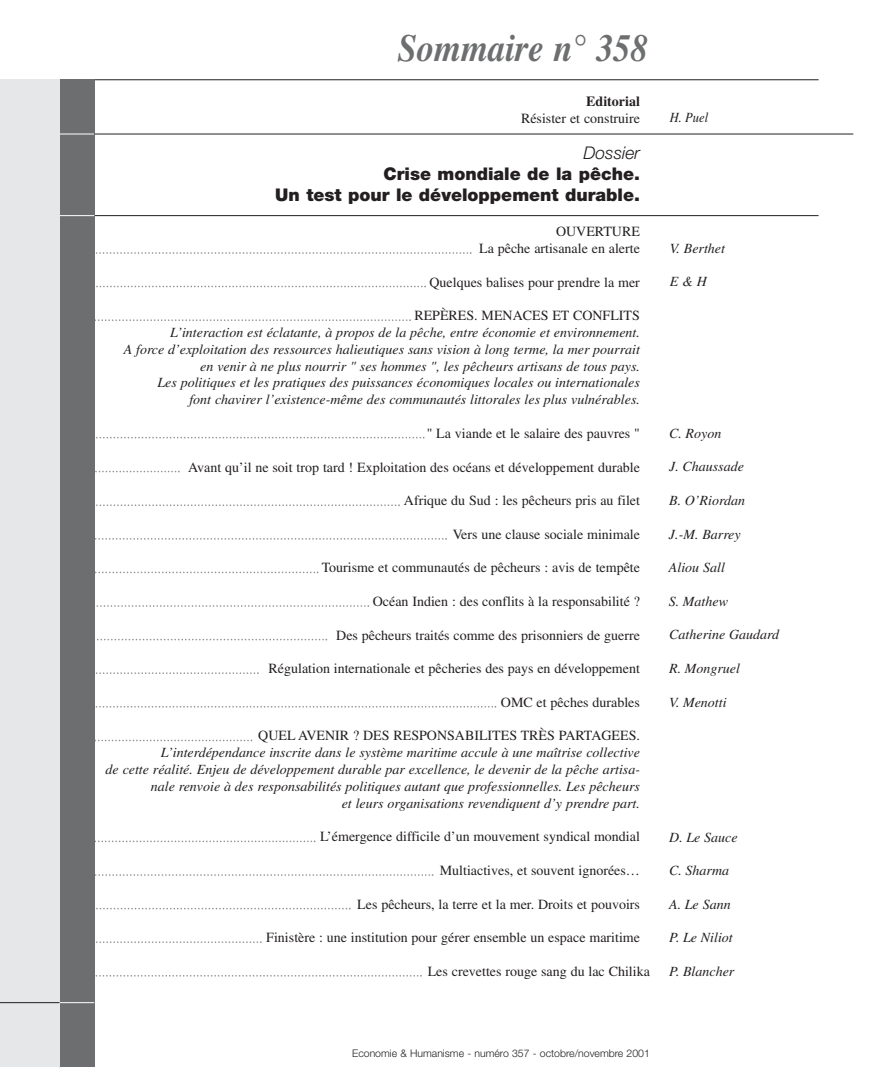
<style>
.page{position:relative;width:893px;height:1092px;background:#fff}
.page>*{position:absolute;margin:0;border:0;box-sizing:border-box;transform-origin:0 0}
.t1{font:italic 700 38.5px "Times";color:#6d6e70;scale:.9 1}
.t2{font:900 17.5px/21px "Helvetica Neue";color:#231f20;text-align:right}
.t3{font:italic 300 17.5px "Helvetica Neue";color:#231f20}
.t4{font:italic 14px/16.8px "Times";color:#231f20;text-align:right}
.t5{font:14px/16.8px "Times";color:#231f20;text-align:right}
.t6{font:700 14px "Times";color:#231f20}
.t7{font:italic 14px "Times";color:#231f20;scale:.9 1}
.t8{font:300 10.5px "Helvetica Neue";color:#231f20}
</style>
<div class="page">
<hr style="left:60px;top:215px;width:759px;height:1px;background:#231f20">
<hr style="left:60px;top:79px;width:759px;height:1px;background:#231f20">
<svg style="left:94px;top:907px;width:257px;height:2px"></svg>
<svg style="left:94px;top:941px;width:168px;height:2px"></svg>
<svg style="left:94px;top:974px;width:328px;height:2px"></svg>
<svg style="left:94px;top:739px;width:158px;height:2px"></svg>
<svg style="left:94px;top:840px;width:221px;height:2px"></svg>
<svg style="left:94px;top:874px;width:339px;height:1px"></svg>
<svg style="left:94px;top:705px;width:402px;height:2px"></svg>
<svg style="left:94px;top:672px;width:165px;height:2px"></svg>
<svg style="left:94px;top:638px;width:233px;height:2px"></svg>
<svg style="left:94px;top:605px;width:275px;height:2px"></svg>
<svg style="left:94px;top:538px;width:353px;height:1px"></svg>
<svg style="left:94px;top:571px;width:224px;height:2px"></svg>
<svg style="left:94px;top:504px;width:306px;height:2px"></svg>
<svg style="left:94px;top:470px;width:86px;height:2px"></svg>
<svg style="left:94px;top:437px;width:330px;height:1px"></svg>
<svg style="left:94px;top:319px;width:317px;height:2px"></svg>
<svg style="left:94px;top:285px;width:332px;height:2px"></svg>
<svg style="left:94px;top:252px;width:378px;height:2px"></svg>
<div style="left:10px;top:79px;width:84px;height:988px;background:#6d6e70"></div>
<hr style="left:94px;top:134px;width:759px;height:1px;background:#231f20">
<hr style="left:10px;top:134px;width:84px;height:1px;background:#fff">
<hr style="left:10px;top:215px;width:84px;height:1px;background:#fff">
<hr style="left:10px;top:1002px;width:84px;height:1px;background:#fff">
<div style="left:0;top:79px;width:60px;height:988px;background:#e6e7e8"></div>
<hr style="left:0;top:1002px;width:60px;height:1px;background:#231f20">
<h1 class="t1" style="left:398px;top:34px;width:280px">Sommaire n° 358</h1>
<p class="t6" style="left:586px;top:96px;width:55px">Editorial</p>
<p class="t5" style="left:521px;top:111px;width:120px">Résister et construire</p>
<p class="t3" style="left:584px;top:147px;width:58px">Dossier</p>
<p class="t2" style="left:275px;top:165px;width:366px">Crise mondiale de la pêche.<br>Un test pour le développement durable.</p>
<p class="t5" style="left:479px;top:224px;width:162px">OUVERTURE<br>La pêche artisanale en alerte</p>
<p class="t5" style="left:429px;top:275px;width:212px">Quelques balises pour prendre la mer</p>
<p class="t5" style="left:414px;top:308px;width:227px">REPÈRES. MENACES ET CONFLITS</p>
<p class="t4" style="left:124px;top:325px;width:517px">L’interaction est éclatante, à propos de la pêche, entre économie et environnement.<br>A force d’exploitation des ressources halieutiques sans vision à long terme, la mer pourrait en venir à ne plus nourrir " ses hommes ", les pêcheurs artisans de tous pays.<br>Les politiques et les pratiques des puissances économiques locales ou internationales<br>font chavirer l’existence-même des communautés littorales les plus vulnérables.</p>
<p class="t5" style="left:427px;top:426px;width:215px">" La viande et le salaire des pauvres "</p>
<p class="t5" style="left:188px;top:459px;width:453px">Avant qu’il ne soit trop tard ! Exploitation des océans et développement durable</p>
<p class="t5" style="left:404px;top:493px;width:238px">Afrique du Sud : les pêcheurs pris au filet</p>
<p class="t5" style="left:453px;top:527px;width:189px">Vers une clause sociale minimale</p>
<p class="t5" style="left:322px;top:560px;width:320px">Tourisme et communautés de pêcheurs : avis de tempête</p>
<p class="t5" style="left:373px;top:594px;width:269px">Océan Indien : des conflits à la responsabilité ?</p>
<p class="t5" style="left:336px;top:627px;width:305px">Des pêcheurs traités comme des prisonniers de guerre</p>
<p class="t5" style="left:269px;top:661px;width:373px">Régulation internationale et pêcheries des pays en développement</p>
<p class="t5" style="left:501px;top:695px;width:141px">OMC et pêches durables</p>
<p class="t5" style="left:258px;top:728px;width:383px">QUEL AVENIR ? DES RESPONSABILITES TRÈS PARTAGEES.</p>
<p class="t4" style="left:106px;top:745px;width:536px">L’interdépendance inscrite dans le système maritime accule à une maîtrise collective<br>de cette réalité. Enjeu de développement durable par excellence, le devenir de la pêche artisa&shy;nale renvoie à des responsabilités politiques autant que professionnelles. Les pêcheurs<br>et leurs organisations revendiquent d’y prendre part.</p>
<p class="t5" style="left:320px;top:829px;width:321px">L’émergence difficile d’un mouvement syndical mondial</p>
<p class="t5" style="left:440px;top:863px;width:202px">Multiactives, et souvent ignorées…</p>
<p class="t5" style="left:357px;top:896px;width:284px">Les pêcheurs, la terre et la mer. Droits et pouvoirs</p>
<p class="t5" style="left:266px;top:930px;width:375px">Finistère : une institution pour gérer ensemble un espace maritime</p>
<p class="t5" style="left:428px;top:963px;width:224px">Les crevettes rouge sang du lac Chilika</p>
<p class="t7" style="left:670px;top:113px;width:44px">H. Puel</p>
<p class="t4" style="left:670px;top:241px;width:57px">V. Berthet</p>
<p class="t4" style="left:670px;top:274px;width:39px">E &amp; H</p>
<p class="t4" style="left:669px;top:426px;width:54px">C. Royon</p>
<p class="t4" style="left:669px;top:459px;width:76px">J. Chaussade</p>
<p class="t4" style="left:669px;top:493px;width:77px">B. O’Riordan</p>
<p class="t4" style="left:669px;top:526px;width:73px">J.-M. Barrey</p>
<p class="t4" style="left:669px;top:560px;width:57px">Aliou Sall</p>
<p class="t4" style="left:669px;top:594px;width:61px">S. Mathew</p>
<p class="t4" style="left:669px;top:627px;width:111px">Catherine Gaudard</p>
<p class="t4" style="left:669px;top:661px;width:72px">R. Mongruel</p>
<p class="t4" style="left:669px;top:694px;width:59px">V. Menotti</p>
<p class="t4" style="left:669px;top:829px;width:70px">D. Le Sauce</p>
<p class="t4" style="left:669px;top:863px;width:61px">C. Sharma</p>
<p class="t4" style="left:669px;top:897px;width:63px">A. Le Sann</p>
<p class="t4" style="left:669px;top:930px;width:65px">P. Le Niliot</p>
<p class="t4" style="left:669px;top:964px;width:67px">P. Blancher</p>
<p class="t8" style="left:352px;top:1049px;width:299px">Economie &amp; Humanisme - numéro 357 - octobre/novembre 2001</p>
</div>
